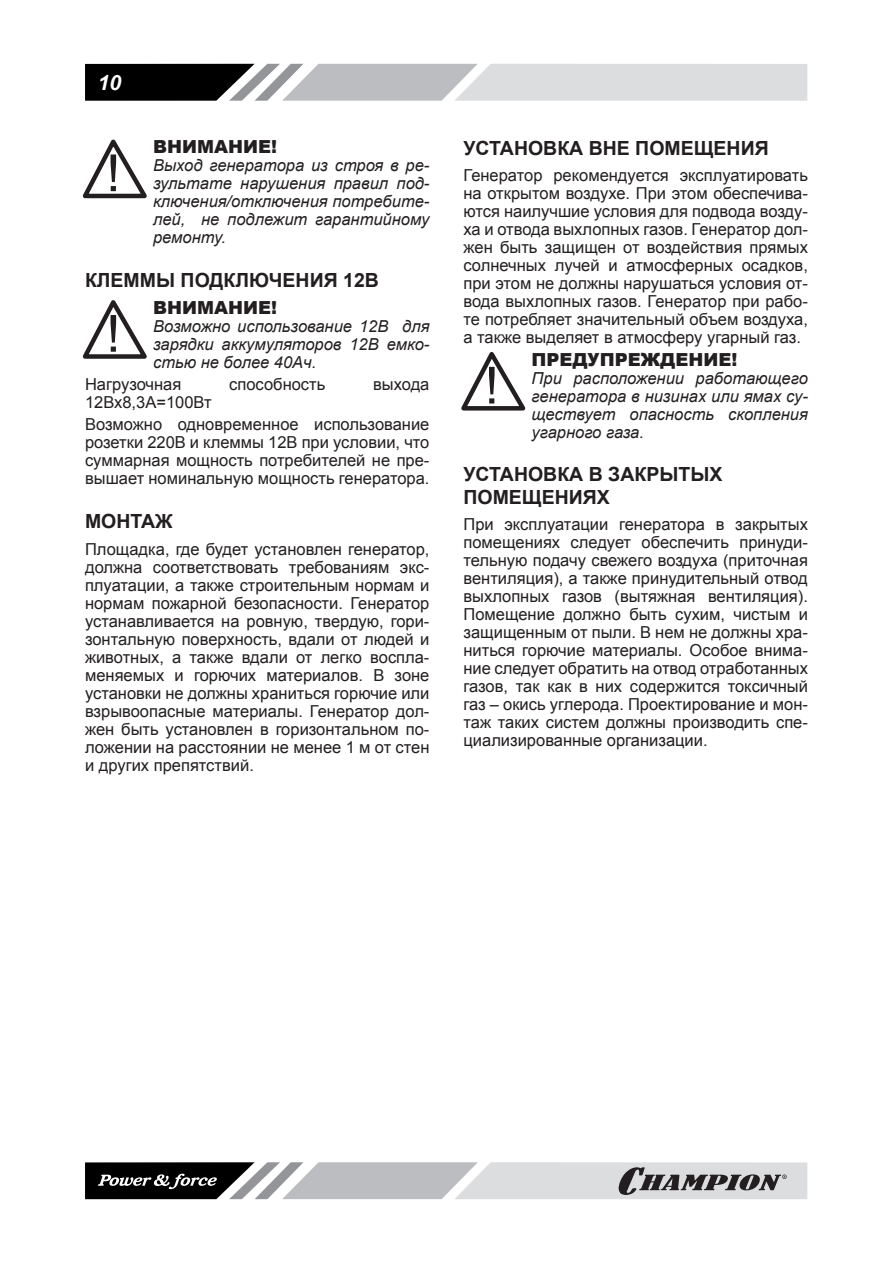
<style>
.page{position:relative;width:893px;height:1263px;background:#fff}
.page>*{position:absolute;margin:0;border:0;box-sizing:border-box;transform-origin:0 0}
.t1{font:italic 700 21px "Arial";color:#fff}
.Заголовок2{font:700 19.5px/22.5px "Arial";color:#231f20}
.ВНИМАНИЕ{font:900 18px "Arial";color:#231f20}
.Текст_основной{font:16.5px/18px "Arial";color:#231f20;text-align:justify}
.Внимание_16{font:italic 16.5px/18px "Arial";color:#231f20;text-align:justify}
</style>
<div class="page">
<svg style="left:85px;top:64px;width:722px;height:37px;background:#a7a8aa"></svg>
<svg style="left:85px;top:1162px;width:722px;height:37px;background:#a1a2a3"></svg>
<svg style="left:82px;top:139px;width:65px;height:60px"></svg>
<svg style="left:82px;top:300px;width:65px;height:59px"></svg>
<svg style="left:461px;top:352px;width:65px;height:59px"></svg>
<p class="t1" style="left:98px;top:68px;width:25px">10</p>
<p class="ВНИМАНИЕ" style="left:153px;top:134px;width:125px">ВНИМАНИЕ!</p>
<p class="Внимание_16" style="left:153px;top:157px;width:278px">Выход генератора из строя в ре&shy;зультате нарушения правил под&shy;ключения/отключения потребите&shy;лей, не подлежит гарантийному ремонту.</p>
<p class="Заголовок2" style="left:85px;top:269px;width:295px">КЛЕММЫ ПОДКЛЮЧЕНИЯ 12В</p>
<p class="ВНИМАНИЕ" style="left:153px;top:294px;width:125px">ВНИМАНИЕ!</p>
<p class="Внимание_16" style="left:153px;top:317px;width:278px">Возможно использование 12В для зарядки аккумуляторов 12В емко&shy;стью не более 40Ач.</p>
<p class="Текст_основной" style="left:85px;top:375px;width:98px">Нагрузочная</p>
<p class="Текст_основной" style="left:229px;top:375px;width:98px">способность</p>
<p class="Текст_основной" style="left:373px;top:375px;width:58px">выхода</p>
<p class="Текст_основной" style="left:85px;top:393px;width:128px">12Вх8,3А=100Вт</p>
<p class="Текст_основной" style="left:85px;top:416px;width:346px">Возможно одновременное использование розетки 220В и клеммы 12В при условии, что суммарная мощность потребителей не пре&shy;вышает номинальную мощность генератора.</p>
<p class="Заголовок2" style="left:85px;top:510px;width:89px">МОНТАЖ</p>
<p class="Текст_основной" style="left:85px;top:540px;width:346px">Площадка, где будет установлен генератор, должна соответствовать требованиям экс&shy;плуатации, а также строительным нормам и нормам пожарной безопасности. Генератор устанавливается на ровную, твердую, гори&shy;зонтальную поверхность, вдали от людей и животных, а также вдали от легко воспла&shy;меняемых и горючих материалов. В зоне установки не должны храниться горючие или взрывоопасные материалы. Генератор дол&shy;жен быть установлен в горизонтальном по&shy;ложении на расстоянии не менее 1 м от стен и других препятствий.</p>
<p class="Заголовок2" style="left:463px;top:137px;width:307px">УСТАНОВКА ВНЕ ПОМЕЩЕНИЯ</p>
<p class="Текст_основной" style="left:463px;top:166px;width:346px">Генератор рекомендуется эксплуатировать на открытом воздухе. При этом обеспечива&shy;ются наилучшие условия для подвода возду&shy;ха и отвода выхлопных газов. Генератор дол&shy;жен быть защищен от воздействия прямых солнечных лучей и атмосферных осадков, при этом не должны нарушаться условия от&shy;вода выхлопных газов. Генератор при рабо&shy;те потребляет значительный объем воздуха, а также выделяет в атмосферу угарный газ.</p>
<p class="ВНИМАНИЕ" style="left:532px;top:346px;width:207px">ПРЕДУПРЕЖДЕНИЕ!</p>
<p class="Внимание_16" style="left:531px;top:369px;width:278px">При расположении работающего генератора в низинах или ямах су&shy;ществует опасность скопления угарного газа.</p>
<p class="Заголовок2" style="left:463px;top:464px;width:261px">УСТАНОВКА В ЗАКРЫТЫХ<br>ПОМЕЩЕНИЯХ</p>
<p class="Текст_основной" style="left:463px;top:516px;width:346px">При эксплуатации генератора в закрытых помещениях следует обеспечить принуди&shy;тельную подачу свежего воздуха (приточная вентиляция), а также принудительный отвод выхлопных газов (вытяжная вентиляция).<br>Помещение должно быть сухим, чистым и защищенным от пыли. В нем не должны хра&shy;ниться горючие материалы. Особое внима&shy;ние следует обратить на отвод отработанных газов, так как в них содержится токсичный газ – окись углерода. Проектирование и мон&shy;таж таких систем должны производить спе&shy;циализированные организации.</p>
</div>
